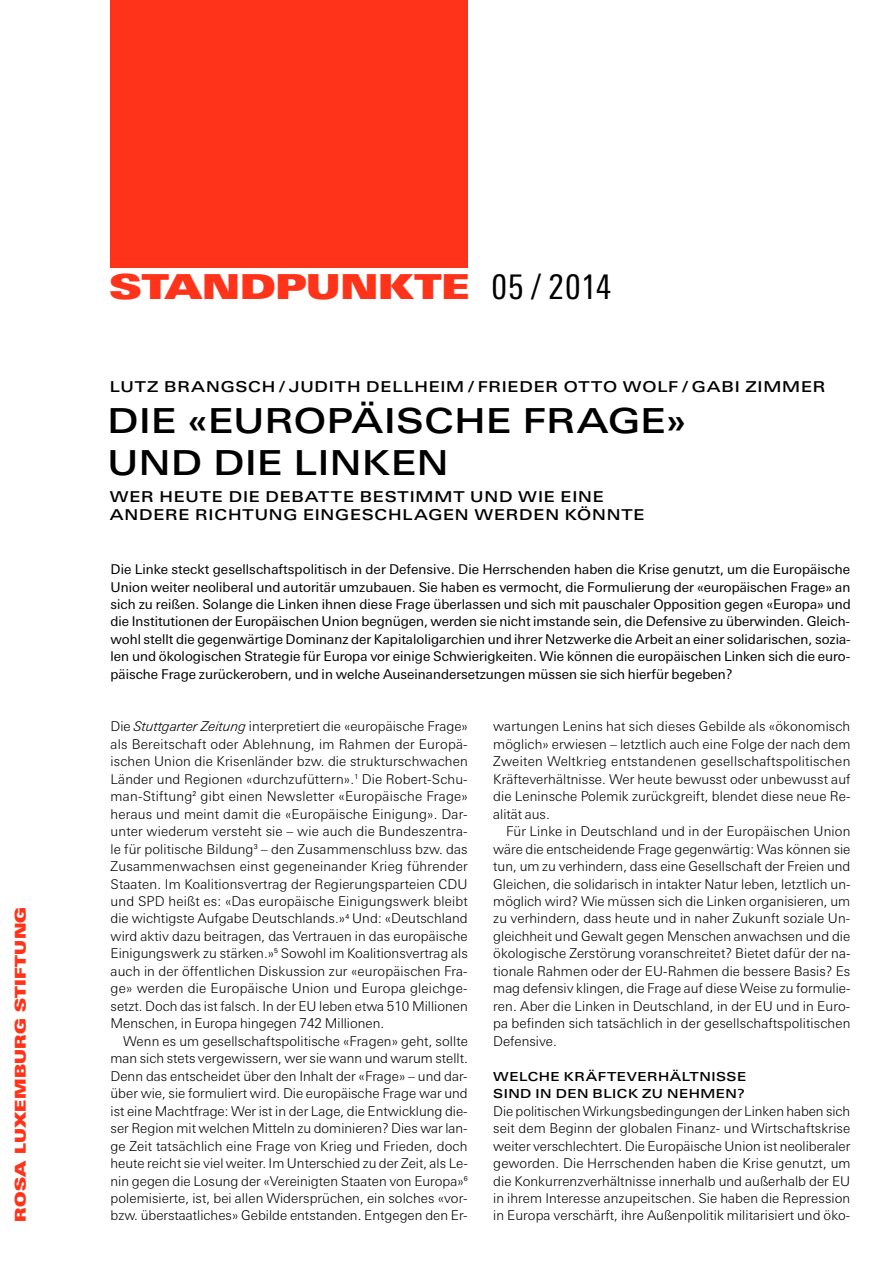
<style>
.page{position:relative;width:893px;height:1263px;background:#fff}
.page>*{position:absolute;margin:0;border:0;box-sizing:border-box;transform-origin:0 0}
.t1{font:500 34.5px/41.4px "Linotype Univers Extd";letter-spacing:.015em;color:#000}
.t2{font:34.5px "Linotype Univers Extd X Black";letter-spacing:-.005em;color:#ff3319}
.t3{font:condensed 34.5px "Linotype Univers";letter-spacing:.015em;color:#000}
.t4{font:500 15px/18px "Linotype Univers Extd";letter-spacing:.055em;color:#000}
.t5{font:15px "Linotype Univers Extd X Black";letter-spacing:.015em;color:#ff3319}
.t6{font:300 13.5px/17.4px "Linotype Univers Basic";letter-spacing:.005em;color:#000;text-align:justify}
.t7{font:13.5px/17.4px "Linotype Univers Basic";color:#000;text-align:justify}
.t8{font:500 12.45px/17.4px "Linotype Univers Extd";letter-spacing:.04em;color:#000}
.s1{font-style:italic}
</style>
<div class="page">
<div style="left:111px;top:0;width:357px;height:268px;background:#ff3319"></div>
<p class="t5" style="left:11px;top:1221px;width:316px;rotate:-90deg">ROSA LUXEMBURG STIFTUNG</p>
<h1 class="t2" style="left:109px;top:266px;width:361px">STANDPUNKTE</h1>
<h1 class="t3" style="left:492px;top:267px;width:121px">05 / 2014</h1>
<p class="t4" style="left:110px;top:377px;width:717px">LUTZ BRANGSCH / JUDITH DELLHEIM / FRIEDER OTTO WOLF / GABI ZIMMER</p>
<h1 class="t1" style="left:108px;top:400px;width:580px">DIE «EUROPÄISCHE FRAGE»<br>UND DIE LINKEN</h1>
<p class="t4" style="left:110px;top:487px;width:536px">WER HEUTE DIE DEBATTE BESTIMMT UND WIE EINE<br>ANDERE RICHTUNG EINGESCHLAGEN WERDEN KÖNNTE</p>
<p class="t7" style="left:111px;top:561px;width:742px">Die Linke steckt gesellschaftspolitisch in der Defensive. Die Herrschenden haben die Krise genutzt, um die Europäische Union weiter neoliberal und autoritär umzubauen. Sie haben es vermocht, die Formulierung der «europäischen Frage» an sich zu reißen. Solange die Linken ihnen diese Frage überlassen und sich mit pauschaler Opposition gegen «Europa» und die Institutionen der Europäischen Union begnügen, werden sie nicht imstande sein, die Defensive zu überwinden. Gleich&shy;wohl stellt die gegenwärtige Dominanz der Kapitaloligarchien und ihrer Netzwerke die Arbeit an einer solidarischen, sozia&shy;len und ökologischen Strategie für Europa vor einige Schwierigkeiten. Wie können die europäischen Linken sich die euro&shy;päische Frage zurückerobern, und in welche Auseinandersetzungen müssen sie sich hierfür begeben?</p>
<p class="t6" style="left:111px;top:718px;width:359px">Die <span class="s1">Stuttgarter Zeitung</span> interpretiert die «europäische Frage» als Bereitschaft oder Ablehnung, im Rahmen der Europä&shy;ischen Union die Krisenländer bzw. die strukturschwachen Länder und Regionen «durchzufüttern».<sup>1</sup> Die Robert-Schu&shy;man-Stiftung<sup>2</sup> gibt einen Newsletter «Europäische Frage» heraus und meint damit die «Europäische Einigung». Dar&shy;unter wiederum versteht sie – wie auch die Bundeszentra&shy;le für politische Bildung<sup>3</sup> – den Zusammenschluss bzw. das Zusammenwachsen einst gegeneinander Krieg führender Staaten. Im Koalitionsvertrag der Regierungsparteien CDU und SPD heißt es: «Das europäische Einigungswerk bleibt die wichtigste Aufgabe Deutschlands.»<sup>4</sup> Und: «Deutschland wird aktiv dazu beitragen, das Vertrauen in das europäische Einigungswerk zu stärken.»<sup>5</sup> Sowohl im Koalitionsvertrag als auch in der öffentlichen Diskussion zur «europäischen Fra&shy;ge» werden die Europäische Union und Europa gleichge&shy;setzt. Doch das ist falsch. In der EU leben etwa 510 Millionen Menschen, in Europa hingegen 742 Millionen.</p>
<p class="t6" style="left:111px;top:1032px;width:359px;text-indent:13px">Wenn es um gesellschaftspolitische «Fragen» geht, sollte man sich stets vergewissern, wer sie wann und warum stellt.<br>Denn das entscheidet über den Inhalt der «Frage» – und dar&shy;über wie, sie formuliert wird. Die europäische Frage war und ist eine Machtfrage: Wer ist in der Lage, die Entwicklung die&shy;ser Region mit welchen Mitteln zu dominieren? Dies war lan&shy;ge Zeit tatsächlich eine Frage von Krieg und Frieden, doch heute reicht sie viel weiter. Im Unterschied zu der Zeit, als Le&shy;nin gegen die Losung der «Vereinigten Staaten von Europa»<sup>6 </sup>polemisierte, ist, bei allen Widersprüchen, ein solches «vor&shy;bzw. überstaatliches» Gebilde entstanden. Entgegen den Er-</p>
<p class="t6" style="left:493px;top:718px;width:359px">wartungen Lenins hat sich dieses Gebilde als «ökonomisch möglich» erwiesen – letztlich auch eine Folge der nach dem Zweiten Weltkrieg entstandenen gesellschaftspolitischen Kräfteverhältnisse. Wer heute bewusst oder unbewusst auf die Leninsche Polemik zurückgreift, blendet diese neue Re&shy;alität aus.</p>
<p class="t6" style="left:493px;top:822px;width:359px;text-indent:13px">Für Linke in Deutschland und in der Europäischen Union wäre die entscheidende Frage gegenwärtig: Was können sie tun, um zu verhindern, dass eine Gesellschaft der Freien und Gleichen, die solidarisch in intakter Natur leben, letztlich un&shy;möglich wird? Wie müssen sich die Linken organisieren, um zu verhindern, dass heute und in naher Zukunft soziale Un&shy;gleichheit und Gewalt gegen Menschen anwachsen und die ökologische Zerstörung voranschreitet? Bietet dafür der na&shy;tionale Rahmen oder der EU-Rahmen die bessere Basis? Es mag defensiv klingen, die Frage auf diese Weise zu formulie&shy;ren. Aber die Linken in Deutschland, in der EU und in Euro&shy;pa befinden sich tatsächlich in der gesellschaftspolitischen Defensive.</p>
<p class="t8" style="left:493px;top:1067px;width:254px">WELCHE KRÄFTEVERHÄLTNISSE<br>SIND IN DEN BLICK ZU NEHMEN?</p>
<p class="t6" style="left:493px;top:1102px;width:359px">Die politischen Wirkungsbedingungen der Linken haben sich seit dem Beginn der globalen Finanz- und Wirtschaftskrise weiter verschlechtert. Die Europäische Union ist neoliberaler geworden. Die Herrschenden haben die Krise genutzt, um die Konkurrenzverhältnisse innerhalb und außerhalb der EU in ihrem Interesse anzupeitschen. Sie haben die Repression in Europa verschärft, ihre Außenpolitik militarisiert und öko-</p>
</div>
